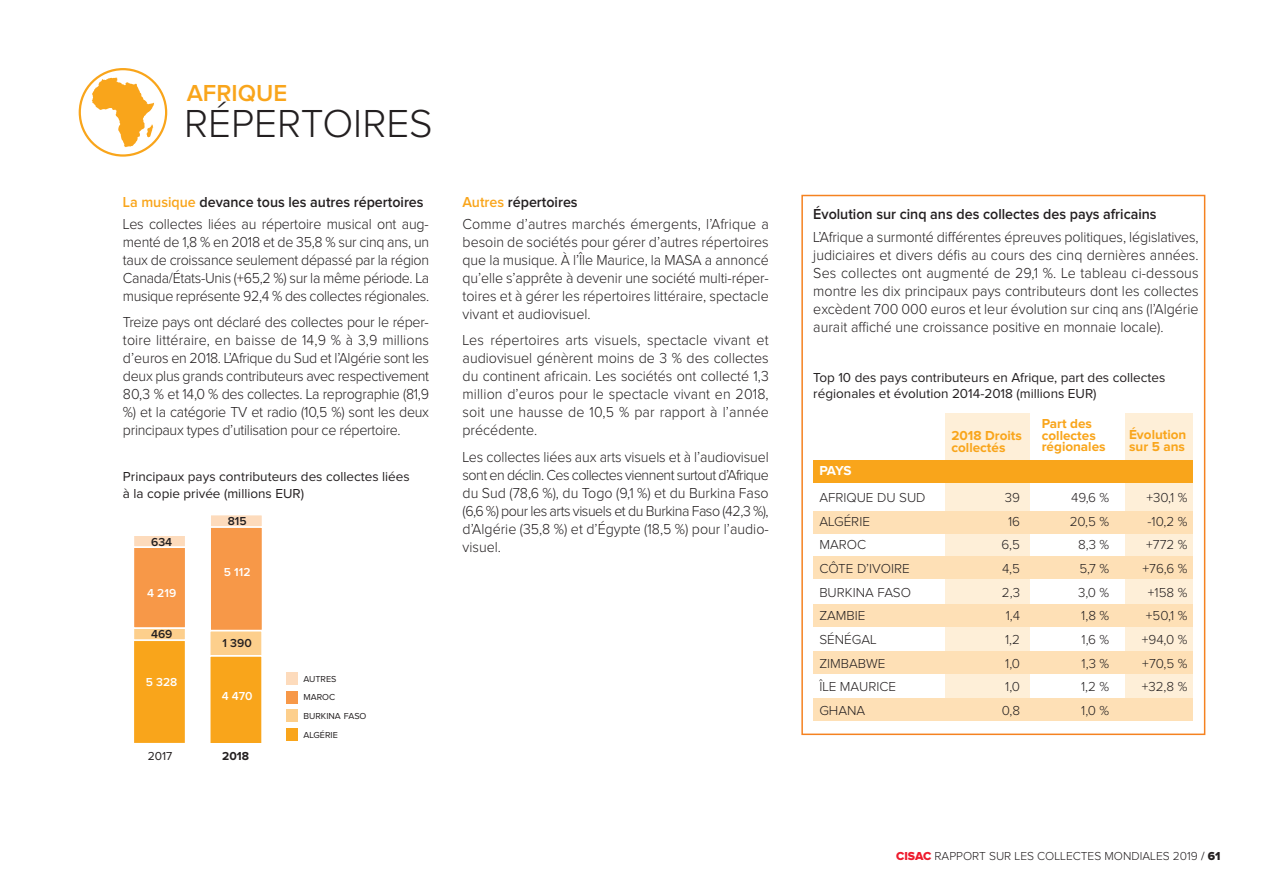
<style>
.page{position:relative;width:1263px;height:893px;background:#fff}
.page>*{position:absolute;margin:0;border:0;box-sizing:border-box;transform-origin:0 0}
.t1{font:300 40.5px "Proxima Nova";color:#231f20}
.t2{font:600 24px "Proxima Nova";color:#f9a51b}
.t3{font:300 15px/18px "Proxima Nova";color:#231f20;text-align:justify;scale:.95 1}
.t4{font:600 15px "Proxima Nova";color:#231f20;scale:.95 1}
.t5{font:300 13.5px "Proxima Nova";color:#231f20}
.t6{font:13.5px/16.5px "Proxima Nova";color:#231f20}
.t7{font:700 13.5px/11.7px "Proxima Nova";color:#f9a51b}
.t8{font:700 13.5px "Proxima Nova";color:#fff}
.t9{font:300 12px "Proxima Nova";color:#231f20}
.t10{font:600 12px "Proxima Nova";color:#fff}
.t11{font:600 12px "Proxima Nova";color:#231f20}
.t12{font:12px "Proxima Nova";color:#231f20}
.t13{font:700 12px "Proxima Nova";color:#231f20}
.t14{font:9px/18.6px "Proxima Nova";color:#231f20}
.s1{font-weight:600;color:#f9a51b}
.s2{font-weight:600}
.s3{font-family:"Proxima Nova Extrabld";font-weight:400;color:#ee1b2d}
.s4{font-weight:400}
.s5{font-family:"Proxima Nova Extrabld";font-weight:400}
</style>
<div class="page">
<div style="left:801px;top:195px;width:404px;height:540px;border:2px solid #f58220"></div>
<div style="left:1125px;top:413px;width:67px;height:286px;background:#feefd8"></div>
<div style="left:946px;top:413px;width:84px;height:286px;background:#feefd8"></div>
<div style="left:813px;top:460px;width:379px;height:22px;background:#f9a51b"></div>
<div style="left:813px;top:511px;width:379px;height:22px;background:#fee0b6"></div>
<div style="left:813px;top:556px;width:379px;height:23px;background:#fee0b6"></div>
<div style="left:813px;top:604px;width:379px;height:22px;background:#fee0b6"></div>
<div style="left:813px;top:651px;width:379px;height:23px;background:#fee0b6"></div>
<div style="left:813px;top:699px;width:379px;height:22px;background:#fee0b6"></div>
<svg style="left:79px;top:68px;width:88px;height:89px"></svg>
<div style="left:286px;top:728px;width:12px;height:13px;background:#f9a51b"></div>
<div style="left:286px;top:691px;width:12px;height:12px;background:#f79848"></div>
<div style="left:286px;top:710px;width:12px;height:12px;background:#fdcf8c"></div>
<div style="left:286px;top:672px;width:12px;height:13px;background:#fddbbc"></div>
<div style="left:134px;top:548px;width:51px;height:79px;background:#f79848"></div>
<div style="left:133px;top:547px;width:53px;height:81px;border:1px solid #fff"></div>
<div style="left:134px;top:536px;width:51px;height:10px;background:#fddbbc"></div>
<div style="left:133px;top:535px;width:53px;height:12px;border:1px solid #fff"></div>
<div style="left:211px;top:528px;width:51px;height:102px;background:#f79848"></div>
<div style="left:210px;top:527px;width:53px;height:104px;border:1px solid #fff"></div>
<div style="left:211px;top:515px;width:51px;height:11px;background:#fddbbc"></div>
<div style="left:210px;top:514px;width:53px;height:13px;border:1px solid #fff"></div>
<div style="left:134px;top:641px;width:51px;height:102px;background:#f9a51b"></div>
<div style="left:133px;top:640px;width:53px;height:104px;border:1px solid #fff"></div>
<div style="left:134px;top:629px;width:51px;height:10px;background:#fdcf8c"></div>
<div style="left:133px;top:628px;width:53px;height:12px;border:1px solid #fff"></div>
<div style="left:210px;top:657px;width:51px;height:86px;background:#f9a51b"></div>
<div style="left:210px;top:656px;width:52px;height:88px;border:1px solid #fff"></div>
<div style="left:210px;top:631px;width:51px;height:24px;background:#fdcf8c"></div>
<div style="left:210px;top:631px;width:52px;height:25px;border:1px solid #fff"></div>
<h2 class="t2" style="left:187px;top:84px;width:102px">AFRIQUE</h2>
<h1 class="t1" style="left:184px;top:110px;width:250px">RÉPERTOIRES</h1>
<p class="t3" style="left:123px;top:192px;width:323px;line-height:22.2px"><span class="s1">La musique</span> <span class="s2">devance tous les autres répertoires<br></span>Les collectes liées au répertoire musical ont aug-</p>
<p class="t3" style="left:123px;top:234px;width:324px">menté de 1,8 % en 2018 et de 35,8 % sur cinq ans, un taux de croissance seulement dépassé par la région Canada/États-Unis (+65,2 %) sur la même période. La musique représente 92,4 % des collectes régionales.</p>
<p class="t3" style="left:123px;top:315px;width:324px">Treize pays ont déclaré des collectes pour le réper&shy;toire littéraire, en baisse de 14,9 % à 3,9 millions d’euros en 2018. L’Afrique du Sud et l’Algérie sont les deux plus grands contributeurs avec respectivement 80,3 % et 14,0 % des collectes. La reprographie (81,9 %) et la catégorie TV et radio (10,5 %) sont les deux principaux types d’utilisation pour ce répertoire.</p>
<p class="t6" style="left:123px;top:470px;width:288px">Principaux pays contributeurs des collectes liées à la copie privée (millions EUR)</p>
<p class="t11" style="left:151px;top:537px;width:23px">634</p>
<p class="t10" style="left:147px;top:589px;width:30px">4 219</p>
<p class="t11" style="left:151px;top:630px;width:23px">469</p>
<p class="t10" style="left:146px;top:677px;width:33px">5 328</p>
<p class="t11" style="left:228px;top:517px;width:20px">815</p>
<p class="t10" style="left:224px;top:568px;width:28px">5 112</p>
<p class="t11" style="left:223px;top:639px;width:31px">1 390</p>
<p class="t10" style="left:222px;top:692px;width:32px">4 470</p>
<p class="t12" style="left:148px;top:752px;width:26px">2017</p>
<p class="t13" style="left:222px;top:752px;width:28px">2018</p>
<p class="t14" style="left:303px;top:670px;width:35px">AUTRES</p>
<p class="t14" style="left:303px;top:689px;width:65px">MAROC<br>BURKINA FASO</p>
<p class="t14" style="left:303px;top:726px;width:36px">ALGÉRIE</p>
<p class="t3" style="left:463px;top:192px;width:324px;line-height:22.2px"><span class="s1">Autres</span> <span class="s2">répertoires<br></span>Comme d’autres marchés émergents, l’Afrique a</p>
<p class="t3" style="left:463px;top:234px;width:324px">besoin de sociétés pour gérer d’autres répertoires que la musique. À l’Île Maurice, la MASA a annoncé qu’elle s’apprête à devenir une société multi-réper&shy;toires et à gérer les répertoires littéraire, spectacle vivant et audiovisuel.</p>
<p class="t3" style="left:463px;top:333px;width:324px">Les répertoires arts visuels, spectacle vivant et audiovisuel génèrent moins de 3 % des collectes du continent africain. Les sociétés ont collecté 1,3 million d’euros pour le spectacle vivant en 2018, soit une hausse de 10,5 % par rapport à l’année précédente.</p>
<p class="t3" style="left:463px;top:449px;width:324px">Les collectes liées aux arts visuels et à l’audiovisuel sont en déclin. Ces collectes viennent surtout d’Afrique du Sud (78,6 %), du Togo (9,1 %) et du Burkina Faso (6,6 %) pour les arts visuels et du Burkina Faso (42,3 %), d’Algérie (35,8 %) et d’Égypte (18,5 %) pour l’audio&shy;visuel.</p>
<p class="t4" style="left:813px;top:209px;width:363px">Évolution sur cinq ans des collectes des pays africains</p>
<p class="t3" style="left:813px;top:229px;width:407px">L’Afrique a surmonté différentes épreuves politiques, législatives, judiciaires et divers défis au cours des cinq dernières années.<br>Ses collectes ont augmenté de 29,1 %. Le tableau ci-dessous montre les dix principaux pays contributeurs dont les collectes excèdent 700 000 euros et leur évolution sur cinq ans (l’Algérie aurait affiché une croissance positive en monnaie locale).</p>
<p class="t6" style="left:813px;top:370px;width:354px">Top 10 des pays contributeurs en Afrique, part des collectes régionales et évolution 2014-2018 (millions EUR)</p>
<p class="t8" style="left:819px;top:466px;width:34px">PAYS</p>
<p class="t7" style="left:951px;top:431px;width:72px">2018 Droits collectés</p>
<p class="t7" style="left:1042px;top:419px;width:65px">Part des collectes régionales</p>
<p class="t7" style="left:1129px;top:430px;width:59px">Évolution sur 5 ans</p>
<p class="t5" style="left:819px;top:493px;width:108px">AFRIQUE DU SUD</p>
<p class="t5" style="left:1005px;top:493px;width:17px">39</p>
<p class="t5" style="left:1071px;top:493px;width:40px">49,6 %</p>
<p class="t5" style="left:1146px;top:493px;width:43px">+30,1 %</p>
<p class="t5" style="left:819px;top:516px;width:52px">ALGÉRIE</p>
<p class="t5" style="left:1008px;top:516px;width:14px">16</p>
<p class="t5" style="left:1070px;top:516px;width:41px">20,5 %</p>
<p class="t5" style="left:1147px;top:516px;width:41px">-10,2 %</p>
<p class="t5" style="left:819px;top:540px;width:48px">MAROC</p>
<p class="t5" style="left:1001px;top:540px;width:20px">6,5</p>
<p class="t5" style="left:1078px;top:540px;width:33px">8,3 %</p>
<p class="t5" style="left:1146px;top:540px;width:43px">+772 %</p>
<p class="t5" style="left:819px;top:564px;width:92px">CÔTE D’IVOIRE</p>
<p class="t5" style="left:1002px;top:564px;width:20px">4,5</p>
<p class="t5" style="left:1079px;top:564px;width:31px">5,7 %</p>
<p class="t5" style="left:1142px;top:564px;width:46px">+76,6 %</p>
<p class="t5" style="left:819px;top:588px;width:93px">BURKINA FASO</p>
<p class="t5" style="left:1002px;top:588px;width:20px">2,3</p>
<p class="t5" style="left:1078px;top:588px;width:33px">3,0 %</p>
<p class="t5" style="left:1148px;top:588px;width:41px">+158 %</p>
<p class="t5" style="left:819px;top:611px;width:48px">ZAMBIE</p>
<p class="t5" style="left:1006px;top:611px;width:16px">1,4</p>
<p class="t5" style="left:1081px;top:611px;width:30px">1,8 %</p>
<p class="t5" style="left:1146px;top:611px;width:43px">+50,1 %</p>
<p class="t5" style="left:819px;top:635px;width:59px">SÉNÉGAL</p>
<p class="t5" style="left:1005px;top:635px;width:16px">1,2</p>
<p class="t5" style="left:1081px;top:635px;width:29px">1,6 %</p>
<p class="t5" style="left:1142px;top:635px;width:47px">+94,0 %</p>
<p class="t5" style="left:819px;top:659px;width:68px">ZIMBABWE</p>
<p class="t5" style="left:1005px;top:659px;width:16px">1,0</p>
<p class="t5" style="left:1081px;top:659px;width:29px">1,3 %</p>
<p class="t5" style="left:1142px;top:659px;width:47px">+70,5 %</p>
<p class="t5" style="left:819px;top:682px;width:78px">ÎLE MAURICE</p>
<p class="t5" style="left:1005px;top:682px;width:16px">1,0</p>
<p class="t5" style="left:1081px;top:682px;width:30px">1,2 %</p>
<p class="t5" style="left:1142px;top:682px;width:47px">+32,8 %</p>
<p class="t5" style="left:819px;top:706px;width:47px">GHANA</p>
<p class="t5" style="left:1002px;top:706px;width:20px">0,8</p>
<p class="t5" style="left:1081px;top:706px;width:30px">1,0 %</p>
<p class="t9" style="left:896px;top:852px;width:326px"><span class="s3">CISAC</span> RAPPORT SUR LES COLLECTES MONDIALES 2019 <span class="s4">/</span> <span class="s5">61</span></p>
</div>
